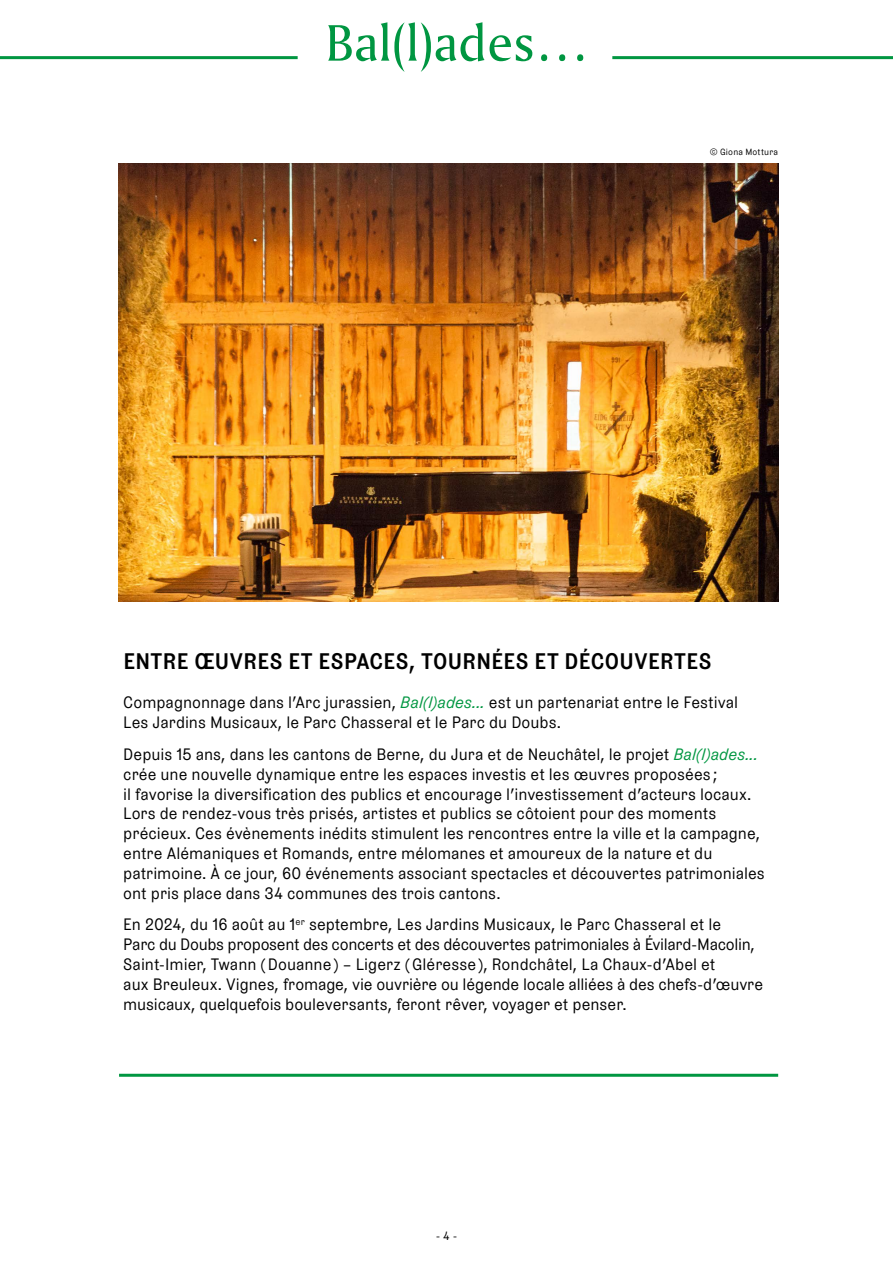
<style>
.page{position:relative;width:893px;height:1263px;background:#fff}
.page>*{position:absolute;margin:0;border:0;box-sizing:border-box;transform-origin:0 0}
.t1{font:500 22.5px "Grey LL";letter-spacing:.015em;color:#000}
.t2{font:16.5px/19.8px "Grey LL";color:#000}
.t3{font:12px "Grey LL";color:#000}
.t4{font:9px "Grey LL";letter-spacing:.025em;color:#000}
.s1{font-style:italic;color:#009641}
</style>
<div class="page">
<svg style="left:328px;top:22px;width:204px;height:50px"></svg>
<svg style="left:541px;top:54px;width:42px;height:7px"></svg>
<hr style="left:0;top:56px;width:298px;height:3px;background:#009641">
<hr style="left:612px;top:56px;width:281px;height:3px;background:#009641">
<hr style="left:119px;top:1074px;width:659px;height:3px;background:#009641">
<img style="left:118px;top:164px;width:660px;height:438px">
<p class="t4" style="left:710px;top:145px;width:70px">© Giona Mottura</p>
<h1 class="t1" style="left:123px;top:644px;width:590px">ENTRE ŒUVRES ET ESPACES, TOURNÉES ET DÉCOUVERTES</h1>
<p class="t2" style="left:123px;top:691px;width:616px">Compagnonnage dans l’Arc jurassien, <span class="s1">Bal(l)ades...</span> est un partenariat entre le Festival<br>Les Jardins Musicaux, le Parc Chasseral et le Parc du Doubs.</p>
<p class="t2" style="left:123px;top:743px;width:643px">Depuis 15 ans, dans les cantons de Berne, du Jura et de Neuchâtel, le projet <span class="s1">Bal(l)ades... </span>crée une nouvelle dynamique entre les espaces investis et les œuvres proposées ;<br>il favorise la diversification des publics et encourage l’investissement d’acteurs locaux.<br>Lors de rendez-vous très prisés, artistes et publics se côtoient pour des moments précieux. Ces évènements inédits stimulent les rencontres entre la ville et la campagne, entre Alémaniques et Romands, entre mélomanes et amoureux de la nature et du patrimoine. À ce jour, 60 événements associant spectacles et découvertes patrimoniales ont pris place dans 34 communes des trois cantons.</p>
<p class="t2" style="left:123px;top:913px;width:641px">En 2024, du 16 août au 1<sup>er</sup> septembre, Les Jardins Musicaux, le Parc Chasseral et le<br>Parc du Doubs proposent des concerts et des découvertes patrimoniales à Évilard-Macolin, Saint-Imier, Twann ( Douanne ) – Ligerz ( Gléresse ), Rondchâtel, La Chaux-d’Abel et<br>aux Breuleux. Vignes, fromage, vie ouvrière ou légende locale alliées à des chefs-d’œuvre musicaux, quelquefois bouleversants, feront rêver, voyager et penser.</p>
<p class="t3" style="left:436px;top:1227px;width:23px">- 4 -</p>
</div>
